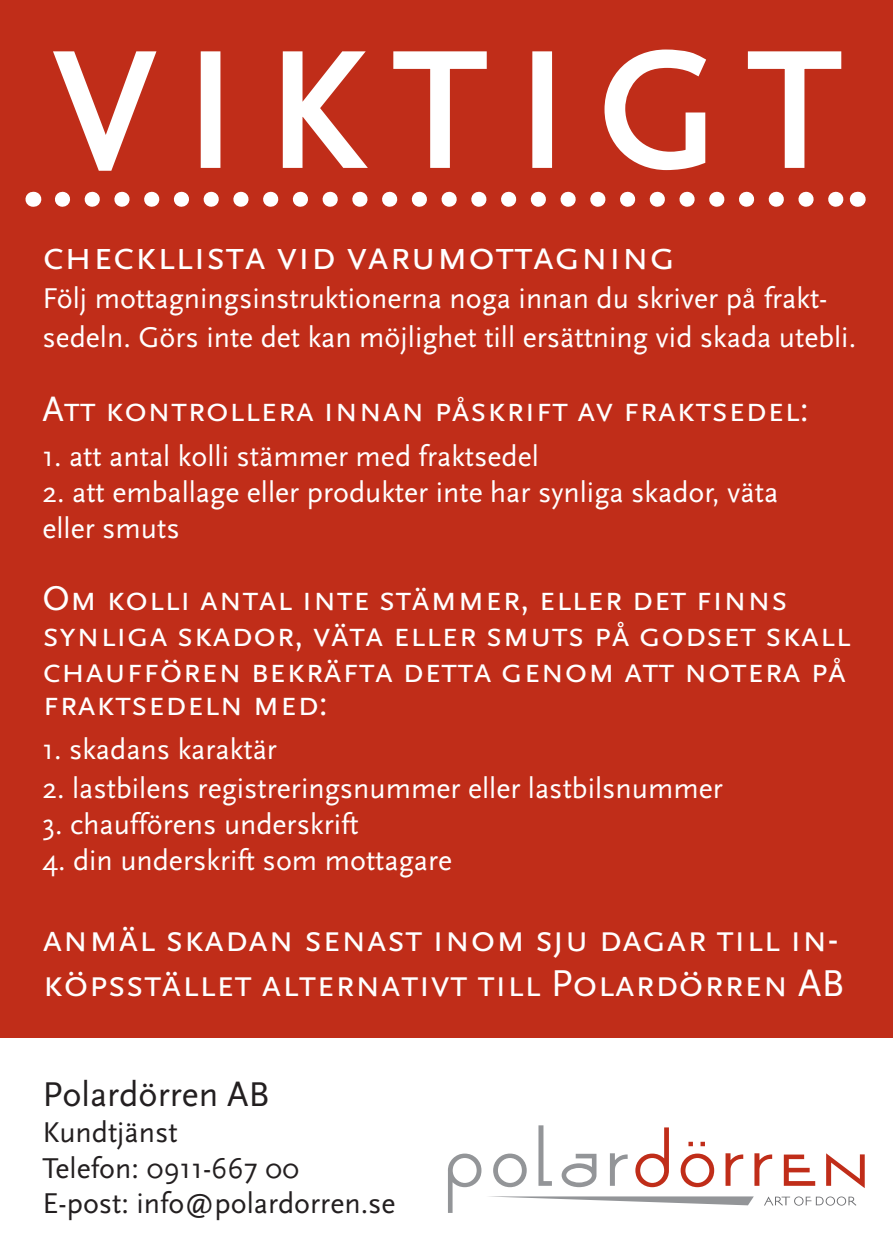
<style>
.page{position:relative;width:893px;height:1259px;background:#fff}
.page>*{position:absolute;margin:0;border:0;box-sizing:border-box;transform-origin:0 0}
.t1{font:167.4px "Scala Sans";letter-spacing:.19em;color:#fff}
.t2{font:42px "Scala Sans Caps";color:#fff}
.t3{font:39px/45px "Scala Sans Caps";color:#fff}
.t4{font:36px/34.8px "Scala Sans Caps";color:#fff}
.t5{font:36px "Scala Sans";color:#231f20}
.t6{font:30px "Scala Sans";color:#fff}
.t7{font:30px "Scala Sans";color:#231f20}
</style>
<div class="page">
<div style="left:0;top:0;width:893px;height:1037px;background:#c02d19"></div>
<svg style="left:857px;top:192px;width:1px;height:15px"></svg>
<svg style="left:33px;top:49px;width:811px;height:158px"></svg>
<div style="left:840px;top:324px;width:9px;height:9px;border:6px solid #c02d19;border-radius:50%"></div>
<div style="left:848px;top:341px;width:9px;height:9px;border:6px solid #c02d19;border-radius:50%"></div>
<svg style="left:448px;top:1125px;width:417px;height:88px"></svg>
<p class="t1" style="left:56px;top:20px;width:785px">VIKTIGT</p>
<p class="t2" style="left:42px;top:232px;width:635px">checkllista vid varumottagning</p>
<p class="t6" style="left:42px;top:282px;width:787px">Följ mottagningsinstruktionerna noga innan du skriver på frakt-</p>
<p class="t6" style="left:42px;top:321px;width:815px">sedeln. Görs inte det kan möjlighet till ersättning vid skada utebli.</p>
<p class="t4" style="left:42px;top:393px;width:768px">Att kontrollera innan påskrift av fraktsedel:</p>
<p class="t6" style="left:42px;top:440px;width:498px">1. att antal kolli stämmer med fraktsedel</p>
<p class="t6" style="left:42px;top:476px;width:737px">2. att emballage eller produkter inte har synliga skador, väta</p>
<p class="t6" style="left:42px;top:512px;width:139px">eller smuts</p>
<p class="t4" style="left:42px;top:581px;width:810px">Om kolli antal inte stämmer, eller det finns synliga skador, väta eller smuts på godset skall chauffören bekräfta detta genom att notera på fraktsedeln med:</p>
<p class="t6" style="left:42px;top:733px;width:236px">1. skadans karaktär</p>
<p class="t6" style="left:42px;top:772px;width:682px">2. lastbilens registreringsnummer eller lastbilsnummer</p>
<p class="t6" style="left:42px;top:808px;width:318px">3. chaufförens underskrift</p>
<p class="t6" style="left:42px;top:844px;width:411px">4. din underskrift som mottagare</p>
<p class="t3" style="left:43px;top:916px;width:803px">anmäl skadan senast inom sju dagar till in&shy;köpsstället alternativt till Polardörren AB</p>
<p class="t5" style="left:42px;top:1074px;width:229px">Polardörren AB</p>
<p class="t7" style="left:42px;top:1115px;width:137px">Kundtjänst</p>
<p class="t7" style="left:42px;top:1151px;width:258px">Telefon: 0911-667 00</p>
<p class="t7" style="left:42px;top:1187px;width:355px">E-post: info@polardorren.se</p>
</div>
